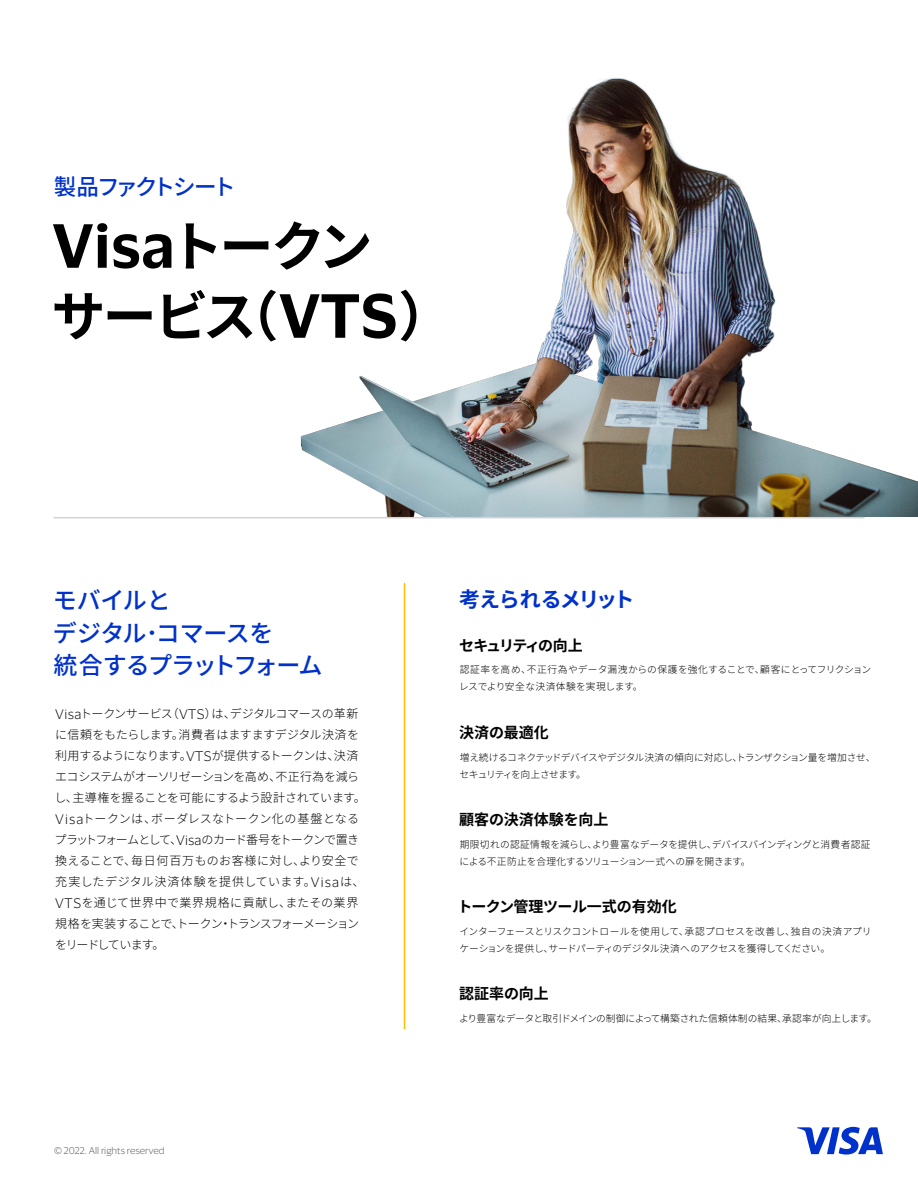
<style>
.page{position:relative;width:918px;height:1188px;background:#fff}
.page>*{position:absolute;margin:0;border:0;box-sizing:border-box;transform-origin:0 0}
.t1{font:600 57.3px "Visa Dialect";color:#000}
.t2{font:700 54px "Noto Sans JP";color:#000}
.t3{font:500 24px/32.4px "Noto Sans JP";letter-spacing:-.04em;color:#0031cb}
.t4{font:500 22.5px "Noto Sans JP";letter-spacing:-.11em;color:#0031cb}
.t5{font:700 21px "Noto Sans JP";letter-spacing:-.08em;color:#0031cb}
.t6{font:700 15px "Noto Sans JP";letter-spacing:-.01em;color:#000}
.t7{font:700 15px "Noto Sans JP";letter-spacing:-.13em;color:#000}
.t8{font:300 12px/21px "Noto Sans JP";letter-spacing:-.02em;color:#000}
.t9{font:300 9.75px/17.1px "Noto Sans JP";letter-spacing:-.02em;color:#000}
.t10{font:300 9.75px/17.1px "Noto Sans JP";letter-spacing:.01em;color:#000}
.t11{font:300 9px "Visa Dialect";color:#565656}
.s1{font-family:"Noto Sans JP";font-weight:700;font-size:54px}
.s2{font-family:"Visa Dialect";font-weight:600;font-size:57.3px}
.s3{font-size:19.2px}
.s4{font-family:"Visa Dialect";font-size:12.75px}
</style>
<div class="page">
<img style="left:300px;top:78px;width:617px;height:439px">
<svg style="left:797px;top:1127px;width:86px;height:28px"></svg>
<hr style="left:404px;top:584px;width:1px;height:445px;background:#ffbc00">
<hr style="left:54px;top:517px;width:810px;height:1px;background:#d3d3d3">
<h3 class="t4" style="left:54px;top:174px;width:183px">製品ファクトシート</h3>
<h1 class="t1" style="left:52px;top:201px;width:322px">Visa<span class="s1">トークン</span></h1>
<h2 class="t2" style="left:51px;top:286px;width:402px">サービス（<span class="s2">VTS</span>）</h2>
<h3 class="t3" style="left:53px;top:585px;width:271px">モバイルと<br>デジタル<span class="s3">・</span>コマースを<br>統合するプラットフォーム</h3>
<p class="t8" style="left:54px;top:704px;width:313px"><span class="s4">Visa</span>トークンサービス（<span class="s4">VTS</span>）は、デジタルコマースの革新に信頼をもたらします。消費者はますますデジタル決済を利用するようになります。<span class="s4">VTS</span>が提供するトークンは、決済エコシステムがオーソリゼーションを高め、不正行為を減らし、主導権を握ることを可能にするよう設計されています。<br><span class="s4">Visa</span>トークンは、ボーダレスなトークン化の基盤となるプラットフォームとして、<span class="s4">Visa</span>のカード番号をトークンで置き換えることで、毎日何百万ものお客様に対し、より安全で充実したデジタル決済体験を提供しています。<span class="s4">Visa</span>は、<br><span class="s4">VTS</span>を通じて世界中で業界規格に貢献し、またその業界規格を実装することで、トークン・トランスフォーメーションをリードしています。</p>
<p class="t11" style="left:54px;top:1144px;width:112px">© 2022. All rights reserved</p>
<h3 class="t5" style="left:459px;top:587px;width:177px">考えられるメリット</h3>
<p class="t7" style="left:459px;top:637px;width:125px">セキュリティの向上</p>
<p class="t10" style="left:459px;top:661px;width:414px">認証率を高め、不正行為やデータ漏洩からの保護を強化することで、顧客にとってフリクションレスでより安全な決済体験を実現します。</p>
<p class="t6" style="left:459px;top:724px;width:91px">決済の最適化</p>
<p class="t9" style="left:460px;top:749px;width:417px">増え続けるコネクテッドデバイスやデジタル決済の傾向に対応し、トランザクション量を増加させ、セキュリティを向上させます。</p>
<p class="t6" style="left:459px;top:812px;width:151px">顧客の決済体験を向上</p>
<p class="t9" style="left:460px;top:836px;width:413px">期限切れの認証情報を減らし、より豊富なデータを提供し、デバイスバインディングと消費者認証による不正防止を合理化するソリューション一式への扉を開きます。</p>
<p class="t6" style="left:458px;top:899px;width:221px">トークン管理ツール一式の有効化</p>
<p class="t9" style="left:459px;top:923px;width:414px">インターフェースとリスクコントロールを使用して、承認プロセスを改善し、独自の決済アプリケーションを提供し、サードパーティのデジタル決済へのアクセスを獲得してください。</p>
<p class="t6" style="left:459px;top:985px;width:91px">認証率の向上</p>
<p class="t9" style="left:459px;top:1010px;width:419px">より豊富なデータと取引ドメインの制御によって構築された信頼体制の結果、承認率が向上します。</p>
</div>
